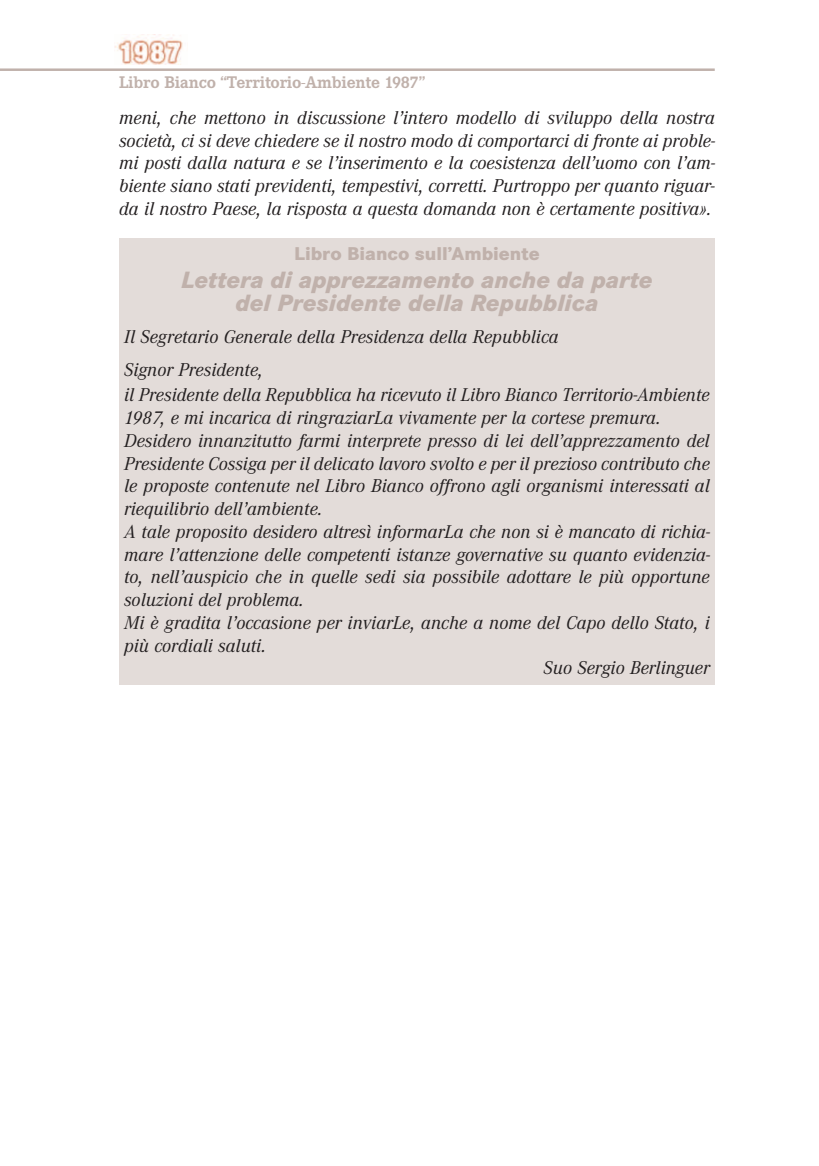
<style>
.page{position:relative;width:819px;height:1166px;background:#fff}
.page>*{position:absolute;margin:0;border:0;box-sizing:border-box;transform-origin:0 0}
.t1{font:italic 800 24.5px/22.8px "Corporate S";color:#c0b1ab;text-align:center}
.t2{font:italic 19.25px/22.8px "Corporate A";color:#231f20;text-align:justify}
.t3{font:800 19.25px "Corporate S";color:#c0b1ab}
.t4{font:700 17.5px "Corporate E";letter-spacing:-.01em;color:#c0b1ab}
</style>
<div class="page">
<div style="left:119px;top:238px;width:595px;height:447px;background:#e3dcd9"></div>
<img style="left:114px;top:35px;width:69px;height:30px">
<hr style="left:0;top:68px;width:714px;height:3px;background:#c0b1ab">
<p class="t4" style="left:119px;top:75px;width:308px">Libro Bianco “Territorio-Ambiente 1987”</p>
<p class="t2" style="left:119px;top:108px;width:597px">meni, che mettono in discussione l’intero modello di sviluppo della nostra società, ci si deve chiedere se il nostro modo di comportarci di fronte ai proble&shy;mi posti dalla natura e se l’inserimento e la coesistenza dell’uomo con l’am&shy;biente siano stati previdenti, tempestivi, corretti. Purtroppo per quanto riguar&shy;da il nostro Paese, la risposta a questa domanda non è certamente positiva».</p>
<p class="t3" style="left:294px;top:247px;width:247px">Libro Bianco sull’Ambiente</p>
<p class="t1" style="left:181px;top:271px;width:473px">Lettera di apprezzamento anche da parte del Presidente della Repubblica</p>
<p class="t2" style="left:124px;top:322px;width:436px;line-height:32.7px">Il Segretario Generale della Presidenza della Repubblica<br>Signor Presidente,</p>
<p class="t2" style="left:124px;top:385px;width:587px">il Presidente della Repubblica ha ricevuto il Libro Bianco Territorio-Ambiente</p>
<p class="t2" style="left:124px;top:408px;width:538px">1987, e mi incarica di ringraziarLa vivamente per la cortese premura.</p>
<p class="t2" style="left:124px;top:431px;width:587px">Desidero innanzitutto farmi interprete presso di lei dell’apprezzamento del</p>
<p class="t2" style="left:124px;top:454px;width:587px">Presidente Cossiga per il delicato lavoro svolto e per il prezioso contributo che</p>
<p class="t2" style="left:124px;top:476px;width:587px">le proposte contenute nel Libro Bianco offrono agli organismi interessati al</p>
<p class="t2" style="left:124px;top:499px;width:200px">riequilibrio dell’ambiente.</p>
<p class="t2" style="left:124px;top:522px;width:587px">A tale proposito desidero altresì informarLa che non si è mancato di richia-</p>
<p class="t2" style="left:124px;top:545px;width:587px">mare l’attenzione delle competenti istanze governative su quanto evidenzia-</p>
<p class="t2" style="left:124px;top:567px;width:587px">to, nell’auspicio che in quelle sedi sia possibile adottare le più opportune</p>
<p class="t2" style="left:124px;top:590px;width:181px">soluzioni del problema.</p>
<p class="t2" style="left:124px;top:613px;width:587px">Mi è gradita l’occasione per inviarLe, anche a nome del Capo dello Stato, i</p>
<p class="t2" style="left:124px;top:636px;width:144px">più cordiali saluti.</p>
<p class="t2" style="left:543px;top:658px;width:168px">Suo Sergio Berlinguer</p>
</div>
